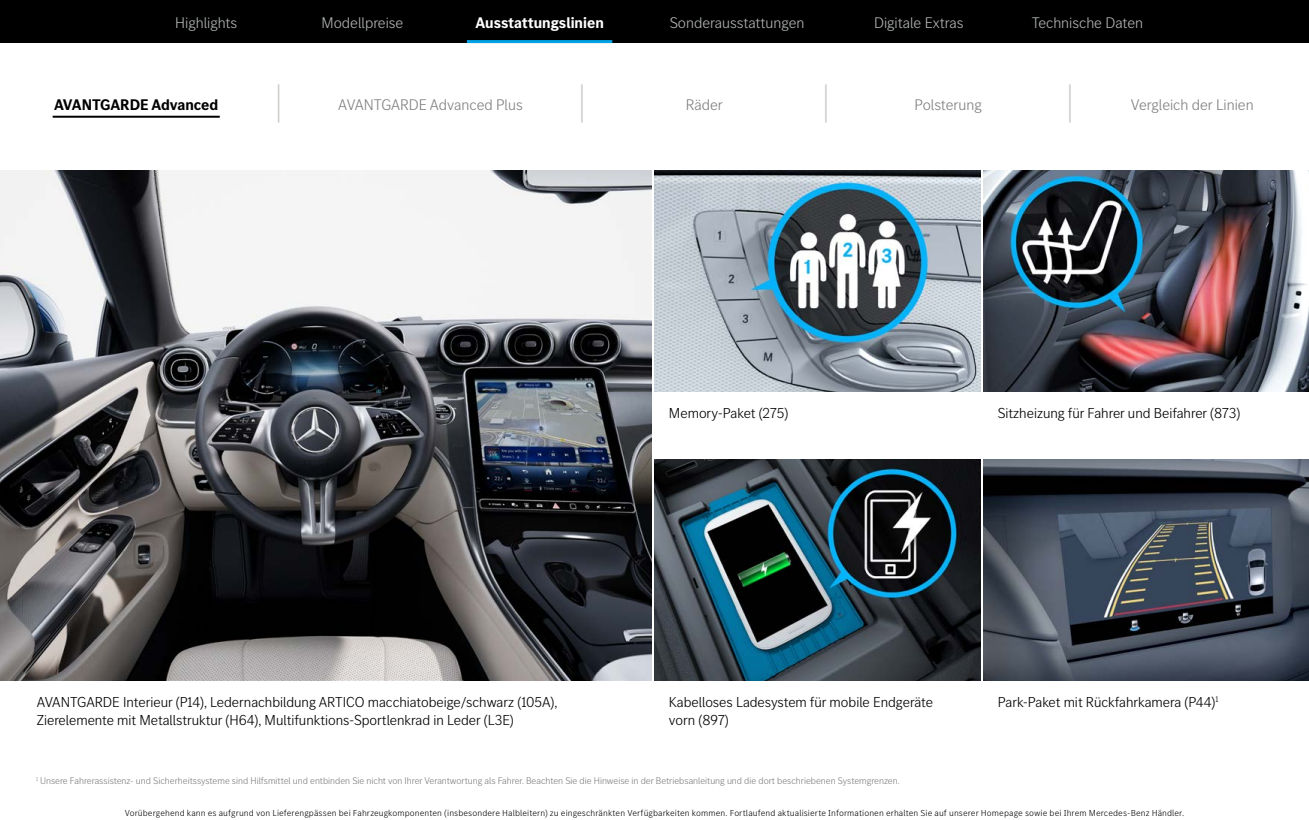
<style>
.page{position:relative;width:1309px;height:820px;background:#fff}
.page>*{position:absolute;margin:0;border:0;box-sizing:border-box;transform-origin:0 0}
.t1{font:300 45.6px "MB Corpo S Title";color:#c8c8c5;scale:.53 1}
.t2{font:300 16px "MB Corpo S Title";color:#b1b4b4}
.t3{font:300 16px "MB Corpo S Title";color:#808080}
.t4{font:700 16px "MB Corpo S Title";color:#fff}
.t5{font:700 16px "MB Corpo S Title";color:#000}
.t6{font:300 15px/18px "MB Corpo S Title";color:#000}
.t7{font:300 10px "MB Corpo S Title";color:#808080}
.t8{font:300 9px "MB Corpo S Text";letter-spacing:.01em;color:#000}
</style>
<div class="page">
<div style="left:0;top:0;width:1309px;height:43px;background:#000"></div>
<img style="left:655px;top:170px;width:326px;height:221px">
<img style="left:984px;top:170px;width:325px;height:221px">
<img style="left:984px;top:459px;width:325px;height:221px">
<img style="left:655px;top:459px;width:326px;height:221px">
<img style="left:0;top:170px;width:652px;height:510px">
<hr style="left:467px;top:40px;width:145px;height:3px;background:#00a1e5">
<hr style="left:53px;top:116px;width:167px;height:2px;background:#000">
<p class="t2" style="left:175px;top:12px;width:64px">Highlights</p>
<p class="t2" style="left:322px;top:12px;width:83px">Modellpreise</p>
<p class="t4" style="left:475px;top:12px;width:130px">Ausstattungslinien</p>
<p class="t2" style="left:670px;top:12px;width:136px">Sonderausstattungen</p>
<p class="t2" style="left:874px;top:12px;width:91px">Digitale Extras</p>
<p class="t2" style="left:1032px;top:12px;width:113px">Technische Daten</p>
<p class="t5" style="left:54px;top:94px;width:166px">AVANTGARDE Advanced</p>
<h1 class="t1" style="left:276px;top:74px;width:11px">|</h1>
<p class="t3" style="left:338px;top:95px;width:186px">AVANTGARDE Advanced Plus</p>
<h1 class="t1" style="left:580px;top:74px;width:11px">|</h1>
<p class="t3" style="left:686px;top:95px;width:39px">Räder</p>
<h1 class="t1" style="left:824px;top:74px;width:11px">|</h1>
<p class="t3" style="left:915px;top:95px;width:69px">Polsterung</p>
<h1 class="t1" style="left:1068px;top:74px;width:11px">|</h1>
<p class="t3" style="left:1131px;top:95px;width:124px">Vergleich der Linien</p>
<p class="t6" style="left:37px;top:692px;width:522px">AVANTGARDE Interieur (P14), Ledernachbildung ARTICO macchiatobeige/schwarz (105A),<br>Zierelemente mit Metallstruktur (H64), Multifunktions-Sportlenkrad in Leder (L3E)</p>
<p class="t6" style="left:669px;top:403px;width:121px">Memory-Paket (275)</p>
<p class="t6" style="left:998px;top:403px;width:244px">Sitzheizung für Fahrer und Beifahrer (873)</p>
<p class="t6" style="left:669px;top:692px;width:266px">Kabelloses Ladesystem für mobile Endgeräte vorn (897)</p>
<p class="t6" style="left:998px;top:692px;width:222px">Park-Paket mit Rückfahrkamera (P44)<sup>1</sup></p>
<p class="t7" style="left:36px;top:774px;width:865px"><sup>1</sup> Unsere Fahrerassistenz- und Sicherheitssysteme sind Hilfsmittel und entbinden Sie nicht von Ihrer Verantwortung als Fahrer. Beachten Sie die Hinweise in der Betriebsanleitung und die dort beschriebenen Systemgrenzen.</p>
<p class="t8" style="left:125px;top:807px;width:1061px">Vorübergehend kann es aufgrund von Lieferengpässen bei Fahrzeugkomponenten (insbesondere Halbleitern) zu eingeschränkten Verfügbarkeiten kommen. Fortlaufend aktualisierte Informationen erhalten Sie auf unserer Homepage sowie bei Ihrem Mercedes-Benz Händler.</p>
</div>
